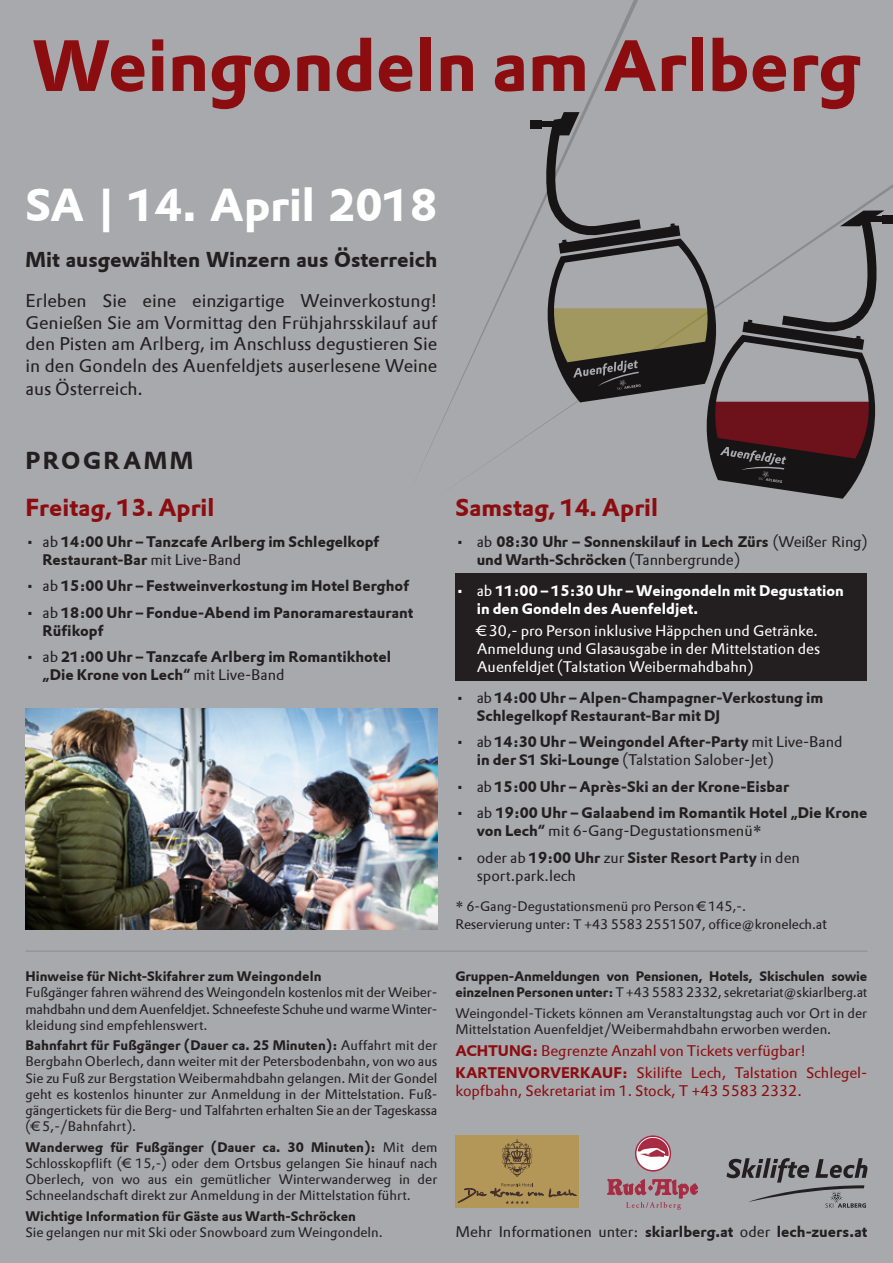
<style>
.page{position:relative;width:893px;height:1263px;background:#a8a9ad}
.page>*{position:absolute;margin:0;border:0;box-sizing:border-box;transform-origin:0 0}
.t1{font:70.95px "DTL Prokyon ST Bold";color:#8b0d10}
.t2{font:700 45px "DTL Prokyon T";color:#fff}
.t3{font:700 24px "DTL Prokyon T";color:#8b0d10}
.t4{font:700 24px "DTL Prokyon T";letter-spacing:.1em;color:#231f20}
.t5{font:700 21px "DTL Prokyon T";color:#231f20}
.t6{font:18px/21.6px "DTL Prokyon T";color:#231f20;text-align:justify}
.t7{font:700 15px/18px "DTL Prokyon T";color:#231f20}
.t8{font:15px/22.2px "DTL Prokyon T";color:#8b0d10}
.t9{font:15px/18px "DTL Prokyon T";color:#fff}
.t10{font:15px/18px "DTL Prokyon T";color:#231f20}
.t11{font:700 15px/18px "DTL Prokyon T";color:#fff}
.t12{font:13.5px/16.2px "DTL Prokyon T";letter-spacing:-.005em;color:#231f20;text-align:justify}
.t13{font:700 13.5px/16.2px "DTL Prokyon T";letter-spacing:-.005em;color:#231f20}
.s1{font-weight:400}
.s2{font-weight:700}
.s3{font-size:15px}
</style>
<div class="page">
<svg style="left:425px;top:0;width:213px;height:470px"></svg>
<div style="left:539px;top:121px;width:34px;height:6px;background:#171415"></div>
<div style="left:531px;top:120px;width:11px;height:8px;background:#171415"></div>
<div style="left:882px;top:215px;width:11px;height:9px;background:#171415"></div>
<svg style="left:543px;top:112px;width:341px;height:387px"></svg>
<div style="left:455px;top:574px;width:412px;height:107px;background:#231f20"></div>
<hr style="left:26px;top:950px;width:841px;height:2px;background:#939598">
<img style="left:26px;top:708px;width:411px;height:221px">
<svg style="left:607px;top:1135px;width:91px;height:75px"></svg>
<svg style="left:726px;top:1158px;width:141px;height:50px"></svg>
<div style="left:455px;top:1135px;width:124px;height:73px;background:#b39758"></div>
<svg style="left:502px;top:1139px;width:30px;height:38px"></svg>
<svg style="left:458px;top:1183px;width:119px;height:21px"></svg>
<h1 class="t1" style="left:32px;top:19px;width:830px">Weingondeln am Arlberg</h1>
<h2 class="t2" style="left:26px;top:175px;width:413px">SA | 14. April 2018</h2>
<h3 class="t5" style="left:26px;top:245px;width:413px">Mit ausgewählten Winzern aus Österreich</h3>
<h3 class="t6" style="left:26px;top:290px;width:413px">Erleben Sie eine einzigartige Weinverkostung!<br>Genießen Sie am Vormittag den Frühjahrsskilauf auf den Pisten am Arlberg, im Anschluss degustieren Sie in den Gondeln des Auenfeldjets auserlesene Weine</h3>
<h3 class="t6" style="left:26px;top:378px;width:119px">aus Österreich.</h3>
<h3 class="t4" style="left:26px;top:444px;width:169px">PROGRAMM</h3>
<h3 class="t3" style="left:26px;top:491px;width:190px">Freitag, 13. April</h3>
<p class="t7" style="left:43px;top:532px;width:338px;text-indent:-17px"><span class="s1">• ab</span> 14:00 Uhr – Tanzcafe Arlberg im Schlegelkopf<br>Restaurant-Bar <span class="s1">mit Live-Band</span></p>
<p class="t7" style="left:26px;top:577px;width:385px"><span class="s1">• ab</span> 15:00 Uhr – Festweinverkostung im Hotel Berghof</p>
<p class="t7" style="left:43px;top:603px;width:372px;text-indent:-17px"><span class="s1">• ab</span> 18:00 Uhr – Fondue-Abend im Panoramarestaurant<br>Rüfikopf</p>
<p class="t7" style="left:43px;top:648px;width:350px;text-indent:-17px"><span class="s1">• ab</span> 21:00 Uhr – Tanzcafe Arlberg im Romantikhotel „Die Krone von Lech“ <span class="s1">mit Live-Band</span></p>
<p class="t13" style="left:26px;top:968px;width:298px">Hinweise für Nicht-Skifahrer zum Weingondeln</p>
<p class="t12" style="left:26px;top:984px;width:413px">Fußgänger fahren während des Weingondeln kostenlos mit der Weiber&shy;mahdbahn und dem Auenfeldjet. Schneefeste Schuhe und warme Winter&shy;kleidung sind empfehlenswert.</p>
<p class="t12" style="left:26px;top:1037px;width:413px"><span class="s2">Bahnfahrt für Fußgänger (Dauer ca. 25 Minuten):</span> Auffahrt mit der Bergbahn Oberlech, dann weiter mit der Petersbodenbahn, von wo aus Sie zu Fuß zur Bergstation Weibermahdbahn gelangen. Mit der Gondel geht es kostenlos hinunter zur Anmeldung in der Mittelstation. Fuß&shy;gängertickets für die Berg- und Talfahrten erhalten Sie an der Tageskassa (€ 5,-/Bahnfahrt).</p>
<p class="t12" style="left:26px;top:1139px;width:413px"><span class="s2">Wanderweg für Fußgänger (Dauer ca. 30 Minuten):</span> Mit dem Schlosskopflift (€ 15,-) oder dem Ortsbus gelangen Sie hinauf nach Oberlech, von wo aus ein gemütlicher Winterwanderweg in der Schneelandschaft direkt zur Anmeldung in der Mittelstation führt.</p>
<p class="t13" style="left:26px;top:1208px;width:332px">Wichtige Information für Gäste aus Warth-Schröcken</p>
<p class="t12" style="left:26px;top:1224px;width:359px">Sie gelangen nur mit Ski oder Snowboard zum Weingondeln.</p>
<h3 class="t3" style="left:455px;top:491px;width:204px">Samstag, 14. April</h3>
<p class="t7" style="left:477px;top:532px;width:392px;text-indent:-21px"><span class="s1">• ab</span> 08:30 Uhr – Sonnenskilauf in Lech Zürs <span class="s1">(Weißer Ring) </span>und Warth-Schröcken <span class="s1">(Tannbergrunde)</span></p>
<p class="t11" style="left:477px;top:581px;width:369px;text-indent:-21px"><span class="s1">• ab</span> 11:00 – 15:30 Uhr – Weingondeln mit Degustation in den Gondeln des Auenfeldjet.</p>
<p class="t9" style="left:477px;top:621px;width:345px">€ 30,- pro Person inklusive Häppchen und Getränke.<br>Anmeldung und Glasausgabe in der Mittelstation des<br>Auenfeldjet (Talstation Weibermahdbahn)</p>
<p class="t7" style="left:477px;top:688px;width:348px;text-indent:-21px"><span class="s1">• ab</span> 14:00 Uhr – Alpen-Champagner-Verkostung im<br>Schlegelkopf Restaurant-Bar mit DJ</p>
<p class="t7" style="left:477px;top:733px;width:367px;text-indent:-21px"><span class="s1">• ab</span> 14:30 Uhr – Weingondel After-Party <span class="s1">mit Live-Band </span>in der S1 Ski-Lounge <span class="s1">(Talstation Salober-Jet)</span></p>
<p class="t7" style="left:455px;top:777px;width:335px"><span class="s1">• ab</span> 15:00 Uhr – Après-Ski an der Krone-Eisbar</p>
<p class="t7" style="left:477px;top:804px;width:392px;text-indent:-21px"><span class="s1">• ab</span> 19:00 Uhr – Galaabend im Romantik Hotel „Die Krone von Lech“ <span class="s1">mit 6-Gang-Degustationsmenü*</span></p>
<p class="t10" style="left:477px;top:848px;width:325px;text-indent:-21px">• oder ab <span class="s2">19:00 Uhr</span> zur <span class="s2">Sister Resort Party</span> in den sport.park.lech</p>
<p class="t12" style="left:455px;top:897px;width:373px;line-height:18px">* 6-Gang-Degustationsmenü pro Person € 145,-.<br>Reservierung unter: T +43 5583 2551507, office@kronelech.a<span class="s3">t</span></p>
<p class="t13" style="left:455px;top:968px;width:413px">Gruppen-Anmeldungen von Pensionen, Hotels, Skischulen sowie einzelnen Personen unter: <span class="s1">T +43 5583 2332, sekretariat@skiarlberg.at</span></p>
<p class="t12" style="left:455px;top:1005px;width:413px">Weingondel-Tickets können am Veranstaltungstag auch vor Ort in der<br>Mittelstation Auenfeldjet/Weibermahdbahn erworben werden.</p>
<p class="t8" style="left:455px;top:1040px;width:413px"><span class="s2">ACHTUNG:</span> Begrenzte Anzahl von Tickets verfügbar!<br><span class="s2">KARTENVORVERKAUF:</span> Skilifte Lech, Talstation Schlegel-</p>
<p class="t8" style="left:455px;top:1080px;width:348px">kopfbahn, Sekretariat im 1. Stock, T +43 5583 2332.</p>
<p class="t10" style="left:455px;top:1223px;width:413px">Mehr Informationen unter: <span class="s2">skiarlberg.at</span> oder <span class="s2">lech-zuers.at</span></p>
</div>
